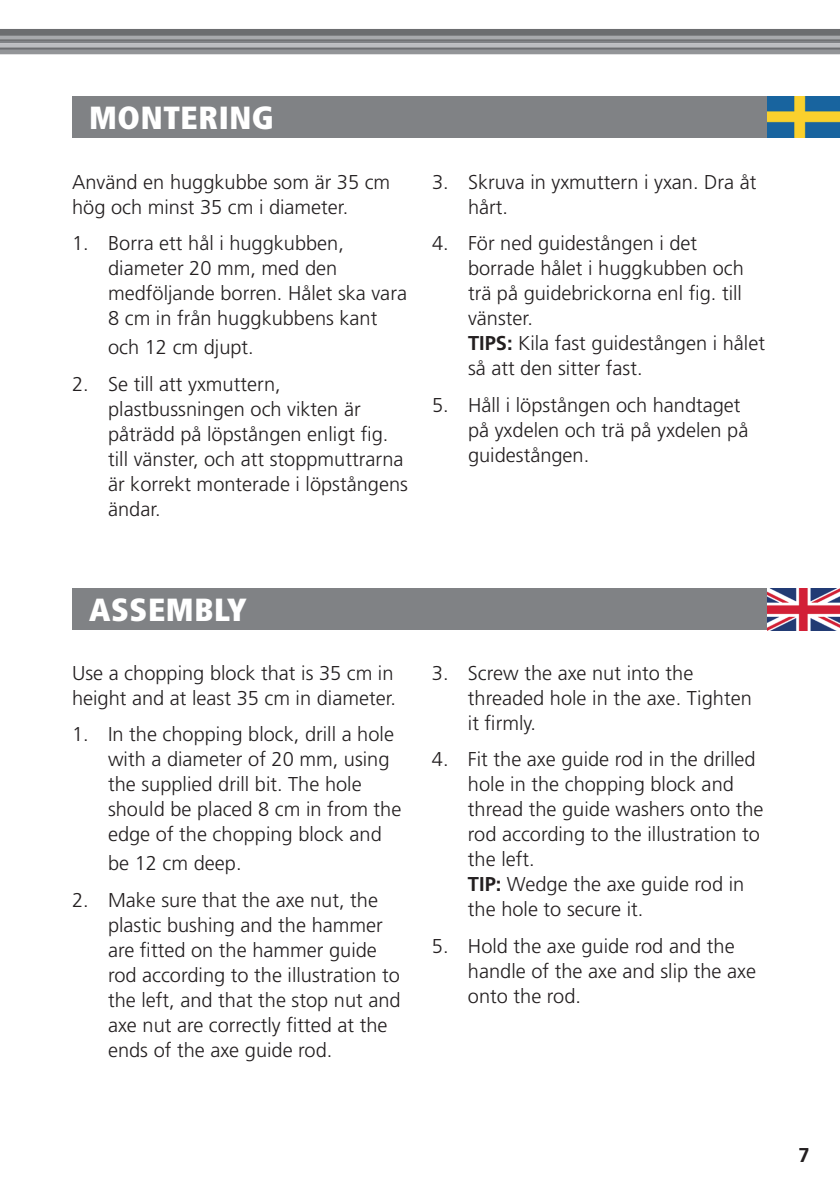
<style>
.page{position:relative;width:840px;height:1191px;background:#fff}
.page>*{position:absolute;margin:0;border:0;box-sizing:border-box;transform-origin:0 0}
.t1{font:900 condensed 32px "Frutiger LT Std";letter-spacing:.02em;color:#fff}
.t2{font:300 20px/25px "Frutiger LT Std";color:#231f20}
.t3{font:700 20px "Frutiger LT Std";color:#231f20}
.s1{font-weight:700}
</style>
<div class="page">
<div style="left:0;top:29px;width:839px;height:7px;background:#6c6d70"></div>
<svg style="left:0;top:36px;width:839px;height:4px;background:#9fa0a4"></svg>
<hr style="left:0;top:40px;width:839px;height:1px;background:#57585a">
<hr style="left:0;top:41px;width:839px;height:2px;background:#808285">
<div style="left:0;top:43px;width:839px;height:5px;background:#bcbdc0"></div>
<div style="left:0;top:49px;width:839px;height:5px;background:#939598"></div>
<hr style="left:0;top:47px;width:839px;height:3px;background:#6c6d70">
<div style="left:72px;top:96px;width:767px;height:42px;background:#808285"></div>
<img style="left:767px;top:96px;width:72px;height:42px">
<div style="left:72px;top:588px;width:767px;height:42px;background:#808285"></div>
<img style="left:767px;top:588px;width:72px;height:42px">
<h1 class="t1" style="left:89px;top:98px;width:186px">MONTERING</h1>
<p class="t2" style="left:72px;top:170px;width:319px">Använd en huggkubbe som är 35 cm hög och minst 35 cm i diameter.</p>
<p class="t2" style="left:108px;top:231px;width:300px;text-indent:-36px">1. Borra ett hål i huggkubben, diameter 20 mm, med den medföljande borren. Hålet ska vara<br>8 cm in från huggkubbens kant</p>
<p class="t2" style="left:108px;top:335px;width:147px">och 12 cm djupt.</p>
<p class="t2" style="left:108px;top:371px;width:301px;text-indent:-36px">2. Se till att yxmuttern, plastbussningen och vikten är påträdd på löpstången enligt fig. till vänster, och att stoppmuttrarna är korrekt monterade i löpstångens ändar.</p>
<p class="t2" style="left:468px;top:170px;width:290px;text-indent:-36px">3. Skruva in yxmuttern i yxan. Dra åt hårt.</p>
<p class="t2" style="left:468px;top:231px;width:298px;text-indent:-36px">4. För ned guidestången i det borrade hålet i huggkubben och trä på guidebrickorna enl fig. till vänster.<br><span class="s1">TIPS:</span> Kila fast guidestången i hålet så att den sitter fast.</p>
<p class="t2" style="left:468px;top:392px;width:282px;text-indent:-36px">5. Håll i löpstången och handtaget på yxdelen och trä på yxdelen på guidestången.</p>
<h1 class="t1" style="left:89px;top:590px;width:159px">ASSEMBLY</h1>
<p class="t2" style="left:72px;top:661px;width:325px">Use a chopping block that is 35 cm in height and at least 35 cm in diameter.</p>
<p class="t2" style="left:108px;top:722px;width:295px;text-indent:-36px">1. In the chopping block, drill a hole with a diameter of 20 mm, using the supplied drill bit. The hole should be placed 8 cm in from the edge of the chopping block and</p>
<p class="t2" style="left:108px;top:851px;width:135px">be 12 cm deep.</p>
<p class="t2" style="left:108px;top:887px;width:294px;text-indent:-36px">2. Make sure that the axe nut, the plastic bushing and the hammer are fitted on the hammer guide rod according to the illustration to the left, and that the stop nut and axe nut are correctly fitted at the ends of the axe guide rod.</p>
<p class="t2" style="left:467px;top:661px;width:285px;text-indent:-36px">3. Screw the axe nut into the threaded hole in the axe. Tighten it firmly.</p>
<p class="t2" style="left:467px;top:747px;width:297px;text-indent:-36px">4. Fit the axe guide rod in the drilled hole in the chopping block and thread the guide washers onto the rod according to the illustration to the left.<br><span class="s1">TIP:</span> Wedge the axe guide rod in the hole to secure it.</p>
<p class="t2" style="left:467px;top:933px;width:289px;text-indent:-36px">5. Hold the axe guide rod and the handle of the axe and slip the axe onto the rod.</p>
<p class="t3" style="left:797px;top:1143px;width:13px">7</p>
</div>
